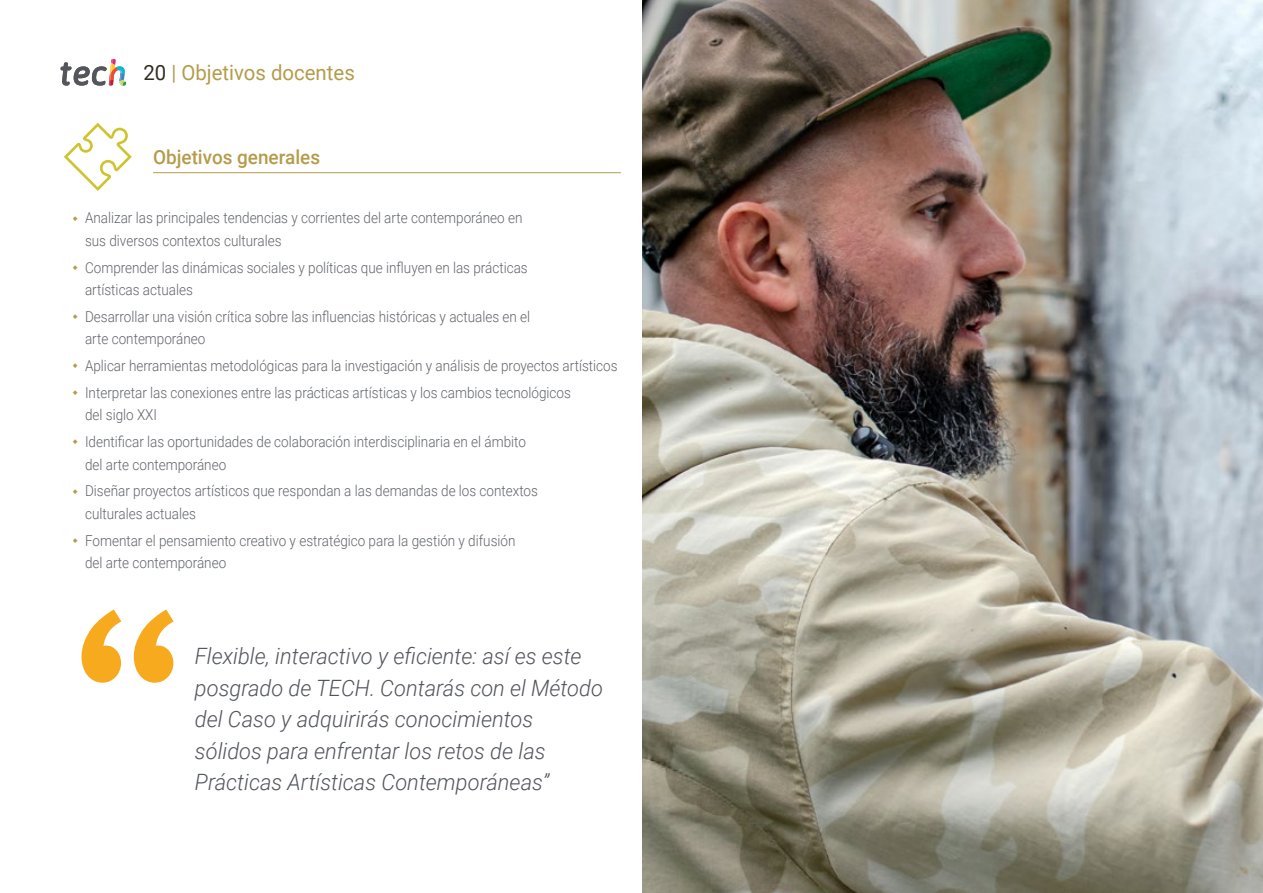
<style>
.page{position:relative;width:1263px;height:893px;background:#fff}
.page>*{position:absolute;margin:0;border:0;box-sizing:border-box;transform-origin:0 0}
.t1{font:italic 300 22.5px/31.5px "Roboto";color:#52555b}
.t2{font:21px "Roboto";color:#b49c4b}
.t3{font:500 19.5px "Roboto";color:#b49c4b}
.t4{font:300 15px/26.7px "Roboto";color:#61646a;scale:.9 1}
.s1{color:#312e20}
</style>
<div class="page">
<hr style="left:153px;top:172px;width:468px;height:1px;background:#b49c4b">
<svg style="left:64px;top:123px;width:68px;height:68px"></svg>
<svg style="left:81px;top:609px;width:93px;height:74px"></svg>
<img style="left:642px;top:0;width:621px;height:893px">
<svg style="left:61px;top:59px;width:65px;height:27px"></svg>
<h2 class="t2" style="left:144px;top:57px;width:213px"><span class="s1">20</span> | Objetivos docentes</h2>
<h3 class="t3" style="left:153px;top:144px;width:169px">Objetivos generales</h3>
<p class="t4" style="left:85px;top:206px;width:487px;line-height:22.5px">Analizar las principales tendencias y corrientes del arte contemporáneo en sus diversos contextos culturales</p>
<p class="t4" style="left:85px;top:255px;width:493px;line-height:22.5px">Comprender las dinámicas sociales y políticas que influyen en las prácticas artísticas actuales</p>
<p class="t4" style="left:85px;top:305px;width:496px;line-height:22.5px">Desarrollar una visión crítica sobre las influencias históricas y actuales en el arte contemporáneo</p>
<p class="t4" style="left:85px;top:352px;width:593px">Aplicar herramientas metodológicas para la investigación y análisis de proyectos artísticos<br>Interpretar las conexiones entre las prácticas artísticas y los cambios tecnológicos</p>
<p class="t4" style="left:85px;top:401px;width:491px">del siglo XXI<br>Identificar las oportunidades de colaboración interdisciplinaria en el ámbito</p>
<p class="t4" style="left:85px;top:450px;width:505px">del arte contemporáneo<br>Diseñar proyectos artísticos que respondan a las demandas de los contextos</p>
<p class="t4" style="left:85px;top:500px;width:480px">culturales actuales<br>Fomentar el pensamiento creativo y estratégico para la gestión y difusión</p>
<p class="t4" style="left:85px;top:549px;width:158px">del arte contemporáneo</p>
<h1 class="t1" style="left:195px;top:639px;width:410px">Flexible, interactivo y eficiente: así es este posgrado de TECH. Contarás con el Método del Caso y adquirirás conocimientos sólidos para enfrentar los retos de las Prácticas Artísticas Contemporáneas”</h1>
</div>
